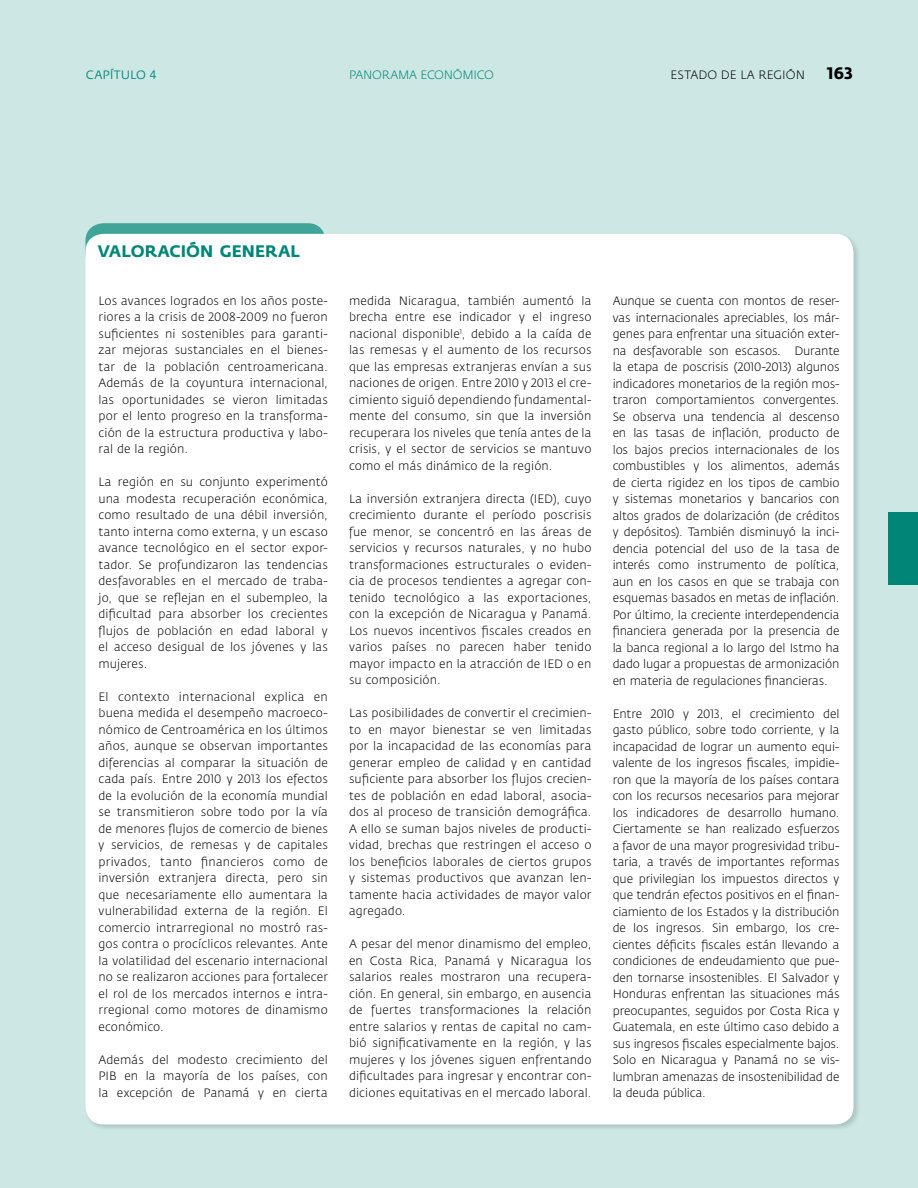
<style>
.page{position:relative;width:918px;height:1188px;background:#cce7e4}
.page>*{position:absolute;margin:0;border:0;box-sizing:border-box;transform-origin:0 0}
.t1{font:700 16.5px "Fedra Sans";letter-spacing:.005em;color:#008576}
.t2{font:700 16.5px "Fedra Sans";color:#000}
.t3{font:300 12px/16.5px "Fedra Sans";letter-spacing:.01em;color:#000;text-align:justify}
.t4{font:300 12px "Fedra Sans";letter-spacing:-.015em;color:#008576}
.t5{font:12px "Fedra Sans";letter-spacing:.01em;color:#008576}
</style>
<div class="page">
<div style="left:888px;top:512px;width:30px;height:73px;background:#008576"></div>
<div style="left:85px;top:223px;width:241px;height:49px;background:#40a498;border-radius:18px"></div>
<div style="left:84px;top:232px;width:778px;height:900px;background:#000;opacity:.15"></div>
<div style="left:85px;top:234px;width:768px;height:890px;background:#fff;border-radius:18px"></div>
<p class="t5" style="left:86px;top:68px;width:72px">CAPÍTULO 4</p>
<p class="t4" style="left:349px;top:68px;width:146px">PANORAMA ECONÓMICO</p>
<p class="t3" style="left:670px;top:66px;width:136px">ESTADO DE LA REGIÓN</p>
<h1 class="t2" style="left:827px;top:63px;width:28px">163</h1>
<h1 class="t1" style="left:98px;top:242px;width:204px">VALORACIóN GENERAL</h1>
<p class="t3" style="left:99px;top:293px;width:231px">Los avances logrados en los años poste&shy;riores a la crisis de 2008-2009 no fueron suficientes ni sostenibles para garanti&shy;zar mejoras sustanciales en el bienes&shy;tar de la población centroamericana.<br>Además de la coyuntura internacional, las oportunidades se vieron limitadas por el lento progreso en la transforma&shy;ción de la estructura productiva y labo&shy;ral de la región.</p>
<p class="t3" style="left:99px;top:474px;width:231px">La región en su conjunto experimentó una modesta recuperación económica, como resultado de una débil inversión, tanto interna como externa, y un escaso avance tecnológico en el sector expor&shy;tador. Se profundizaron las tendencias desfavorables en el mercado de traba&shy;jo, que se reflejan en el subempleo, la dificultad para absorber los crecientes flujos de población en edad laboral y el acceso desigual de los jóvenes y las mujeres.</p>
<p class="t3" style="left:99px;top:689px;width:231px">El contexto internacional explica en buena medida el desempeño macroeco&shy;nómico de Centroamérica en los últimos años, aunque se observan importantes diferencias al comparar la situación de cada país. Entre 2010 y 2013 los efectos de la evolución de la economía mundial se transmitieron sobre todo por la vía de menores flujos de comercio de bienes y servicios, de remesas y de capitales privados, tanto financieros como de inversión extranjera directa, pero sin que necesariamente ello aumentara la vulnerabilidad externa de la región. El comercio intrarregional no mostró ras&shy;gos contra o procíclicos relevantes. Ante la volatilidad del escenario internacional no se realizaron acciones para fortalecer el rol de los mercados internos e intra&shy;rregional como motores de dinamismo económico.</p>
<p class="t3" style="left:99px;top:1052px;width:231px">Además del modesto crecimiento del PIB en la mayoría de los países, con la excepción de Panamá y en cierta</p>
<p class="t3" style="left:349px;top:293px;width:244px">medida Nicaragua, también aumentó la brecha entre ese indicador y el ingreso nacional disponible<sup>1</sup>, debido a la caída de las remesas y el aumento de los recursos que las empresas extranjeras envían a sus naciones de origen. Entre 2010 y 2013 el cre&shy;cimiento siguió dependiendo fundamental&shy;mente del consumo, sin que la inversión recuperara los niveles que tenía antes de la crisis, y el sector de servicios se mantuvo como el más dinámico de la región.</p>
<p class="t3" style="left:349px;top:491px;width:244px">La inversión extranjera directa (IED), cuyo crecimiento durante el período poscrisis fue menor, se concentró en las áreas de servicios y recursos naturales, y no hubo transformaciones estructurales o eviden&shy;cia de procesos tendientes a agregar con&shy;tenido tecnológico a las exportaciones, con la excepción de Nicaragua y Panamá.<br>Los nuevos incentivos fiscales creados en varios países no parecen haber tenido mayor impacto en la atracción de IED o en su composición.</p>
<p class="t3" style="left:349px;top:705px;width:244px">Las posibilidades de convertir el crecimien&shy;to en mayor bienestar se ven limitadas por la incapacidad de las economías para generar empleo de calidad y en cantidad suficiente para absorber los flujos crecien&shy;tes de población en edad laboral, asocia&shy;dos al proceso de transición demográfica.<br>A ello se suman bajos niveles de producti&shy;vidad, brechas que restringen el acceso o los beneficios laborales de ciertos grupos y sistemas productivos que avanzan len&shy;tamente hacia actividades de mayor valor agregado.</p>
<p class="t3" style="left:349px;top:936px;width:244px">A pesar del menor dinamismo del empleo, en Costa Rica, Panamá y Nicaragua los salarios reales mostraron una recupera&shy;ción. En general, sin embargo, en ausencia de fuertes transformaciones la relación entre salarios y rentas de capital no cam&shy;bió significativamente en la región, y las mujeres y los jóvenes siguen enfrentando dificultades para ingresar y encontrar con&shy;diciones equitativas en el mercado laboral.</p>
<p class="t3" style="left:613px;top:293px;width:228px">Aunque se cuenta con montos de reser&shy;vas internacionales apreciables, los már&shy;genes para enfrentar una situación exter&shy;na desfavorable son escasos. Durante la etapa de poscrisis (2010-2013) algunos indicadores monetarios de la región mos&shy;traron comportamientos convergentes.<br>Se observa una tendencia al descenso en las tasas de inflación, producto de los bajos precios internacionales de los combustibles y los alimentos, además de cierta rigidez en los tipos de cambio y sistemas monetarios y bancarios con altos grados de dolarización (de créditos y depósitos). También disminuyó la inci&shy;dencia potencial del uso de la tasa de interés como instrumento de política, aun en los casos en que se trabaja con esquemas basados en metas de inflación.<br>Por último, la creciente interdependencia financiera generada por la presencia de la banca regional a lo largo del Istmo ha dado lugar a propuestas de armonización en materia de regulaciones financieras.</p>
<p class="t3" style="left:613px;top:705px;width:228px">Entre 2010 y 2013, el crecimiento del gasto público, sobre todo corriente, y la incapacidad de lograr un aumento equi&shy;valente de los ingresos fiscales, impidie&shy;ron que la mayoría de los países contara con los recursos necesarios para mejorar los indicadores de desarrollo humano.<br>Ciertamente se han realizado esfuerzos a favor de una mayor progresividad tribu&shy;taria, a través de importantes reformas que privilegian los impuestos directos y que tendrán efectos positivos en el finan&shy;ciamiento de los Estados y la distribución de los ingresos. Sin embargo, los cre&shy;cientes déficits fiscales están llevando a condiciones de endeudamiento que pue&shy;den tornarse insostenibles. El Salvador y Honduras enfrentan las situaciones más preocupantes, seguidos por Costa Rica y Guatemala, en este último caso debido a sus ingresos fiscales especialmente bajos.<br>Solo en Nicaragua y Panamá no se vis&shy;lumbran amenazas de insostenibilidad de la deuda pública.</p>
</div>
